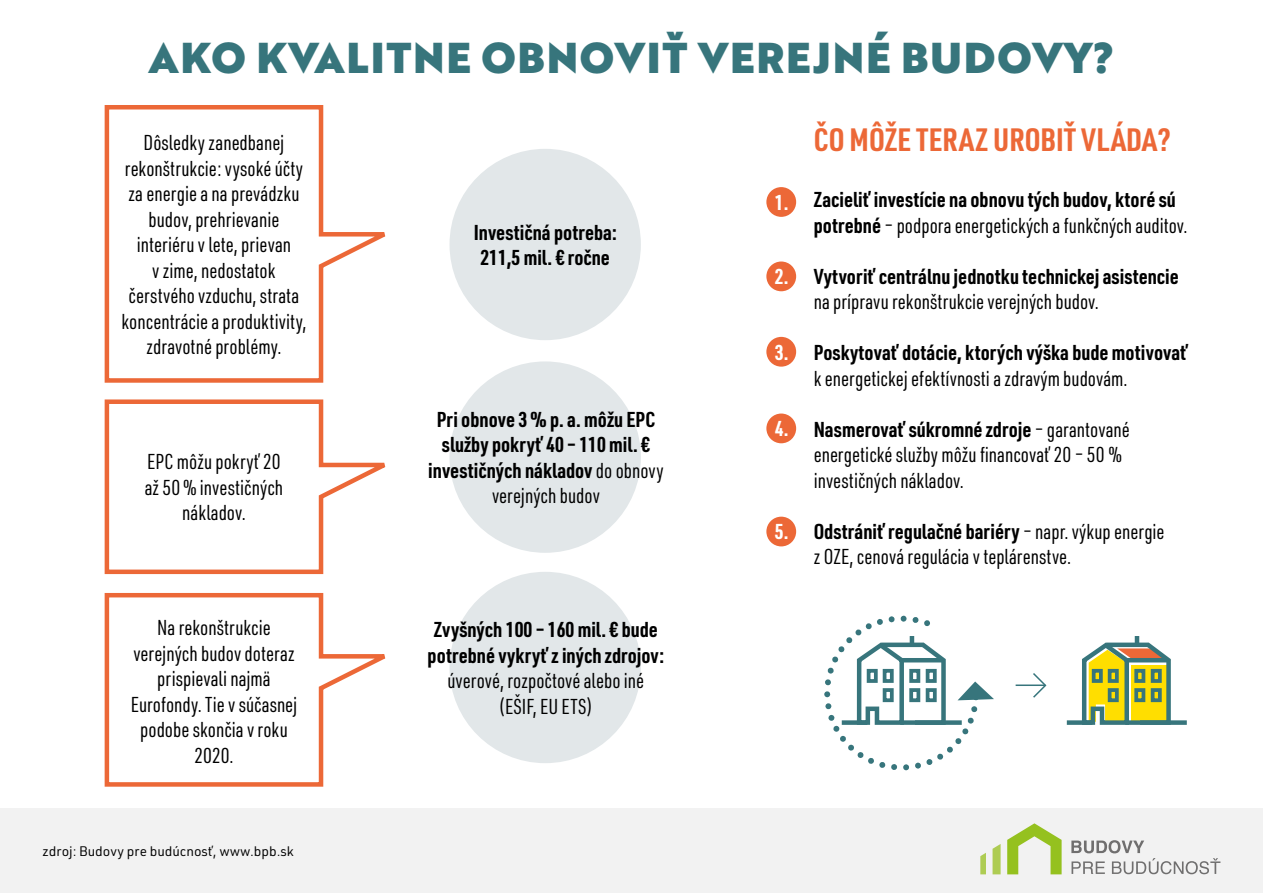
<style>
.page{position:relative;width:1263px;height:893px;background:#fff}
.page>*{position:absolute;margin:0;border:0;box-sizing:border-box;transform-origin:0 0}
.t1{font:42px "Brother 1816 Black";letter-spacing:.04em;color:#37757c}
.t2{font:700 31.5px "URWDIN Cond";color:#ec6837}
.t3{font:21px/25.5px "URWDIN Cond";color:#000;text-align:center}
.t4{font:700 21px/25.5px "URWDIN Cond";color:#000}
.t5{font:700 21px "URWDIN Cond";color:#fff}
.t6{font:13.5px "URWDIN";color:#000}
.s1{font-weight:400}
.s2{font-weight:700}
</style>
<div class="page">
<div style="left:0;top:808px;width:1263px;height:85px;background:#f2f2f2"></div>
<svg style="left:1007px;top:823px;width:54px;height:51px"></svg>
<svg style="left:1071px;top:840px;width:149px;height:34px"></svg>
<svg style="left:992px;top:844px;width:8px;height:30px"></svg>
<svg style="left:980px;top:853px;width:6px;height:21px"></svg>
<div style="left:449px;top:149px;width:192px;height:191px;background:#e2e7e9;border-radius:50%"></div>
<div style="left:449px;top:361px;width:192px;height:192px;background:#e2e7e9;border-radius:50%"></div>
<div style="left:449px;top:572px;width:192px;height:191px;background:#e2e7e9;border-radius:50%"></div>
<div style="left:766px;top:187px;width:30px;height:30px;background:#ec6837;border-radius:50%"></div>
<div style="left:766px;top:261px;width:30px;height:30px;background:#ec6837;border-radius:50%"></div>
<div style="left:766px;top:337px;width:30px;height:30px;background:#ec6837;border-radius:50%"></div>
<div style="left:766px;top:414px;width:30px;height:29px;background:#ec6837;border-radius:50%"></div>
<div style="left:766px;top:517px;width:30px;height:29px;background:#ec6837;border-radius:50%"></div>
<svg style="left:104px;top:105px;width:282px;height:278px"></svg>
<svg style="left:104px;top:399px;width:282px;height:176px"></svg>
<svg style="left:104px;top:593px;width:282px;height:194px"></svg>
<svg style="left:1081px;top:636px;width:90px;height:89px"></svg>
<hr style="left:1127px;top:658px;width:41px;height:4px;background:#37757c">
<div style="left:1067px;top:720px;width:25px;height:5px;background:#37757c"></div>
<div style="left:1140px;top:720px;width:47px;height:5px;background:#37757c"></div>
<hr style="left:1016px;top:684px;width:29px;height:2px;background:#37757c">
<svg style="left:1031px;top:673px;width:16px;height:25px"></svg>
<svg style="left:824px;top:615px;width:170px;height:156px"></svg>
<h1 class="t1" style="left:148px;top:25px;width:967px">AKO KVALITNE OBNOVIŤ VEREJNÉ BUDOVY?</h1>
<p class="t3" style="left:121px;top:130px;width:186px">Dôsledky zanedbanej rekonštrukcie: vysoké účty za energie a na prevádzku budov, prehrievanie interiéru v lete, prievan<br>v zime, nedostatok čerstvého vzduchu, strata koncentrácie a produktivity, zdravotné problémy.</p>
<p class="t3" style="left:145px;top:448px;width:140px">EPC môžu pokryť 20 až 50 % investičných nákladov.</p>
<p class="t3" style="left:131px;top:614px;width:168px">Na rekonštrukcie verejných budov doteraz prispievali najmä<br>Eurofondy. Tie v súčasnej podobe skončia v roku<br>2020.</p>
<p class="t6" style="left:43px;top:842px;width:253px">zdroj: Budovy pre budúcnosť, www.bpb.sk</p>
<p class="t4" style="left:474px;top:219px;width:144px;text-align:center">Investičná potreba:<br>211,5 mil. € ročne</p>
<p class="t4" style="left:428px;top:406px;width:237px;text-align:center">Pri obnove 3 % p. a. môžu EPC služby pokryť 40 – 110 mil. € investičných nákladov <span class="s1">do obnovy verejných budov</span></p>
<p class="t4" style="left:428px;top:616px;width:238px">Zvyšných 100 – 160 mil. € bude potrebné vykryť z iných zdrojov:</p>
<p class="t3" style="left:447px;top:667px;width:198px">úverové, rozpočtové alebo iné (EŠIF, EU ETS)</p>
<p class="t5" style="left:775px;top:188px;width:15px">1.</p>
<p class="t5" style="left:775px;top:262px;width:15px">2.</p>
<p class="t5" style="left:775px;top:338px;width:15px">3.</p>
<p class="t5" style="left:775px;top:415px;width:15px">4.</p>
<p class="t5" style="left:775px;top:518px;width:15px">5.</p>
<h2 class="t2" style="left:814px;top:119px;width:358px">ČO MÔŽE TERAZ UROBIŤ VLÁDA?</h2>
<p class="t4" style="left:814px;top:186px;width:375px">Zacieliť investície na obnovu tých budov, ktoré sú potrebné <span class="s1">– podpora energetických a funkčných auditov.</span></p>
<p class="t4" style="left:814px;top:263px;width:366px">Vytvoriť centrálnu jednotku technickej asistencie</p>
<p class="t3" style="left:814px;top:288px;width:287px">na prípravu rekonštrukcie verejných budov.</p>
<p class="t4" style="left:814px;top:339px;width:376px">Poskytovať dotácie, ktorých výška bude motivovať</p>
<p class="t3" style="left:814px;top:365px;width:315px">k energetickej efektívnosti a zdravým budovám.</p>
<p class="t3" style="left:814px;top:416px;width:318px;text-align:left"><span class="s2">Nasmerovať súkromné zdroje</span> – garantované energetické služby môžu financovať 20 – 50 % investičných nákladov.</p>
<p class="t3" style="left:814px;top:518px;width:352px;text-align:left"><span class="s2">Odstrániť regulačné bariéry</span> – napr. výkup energie z OZE, cenová regulácia v teplárenstve.</p>
</div>
